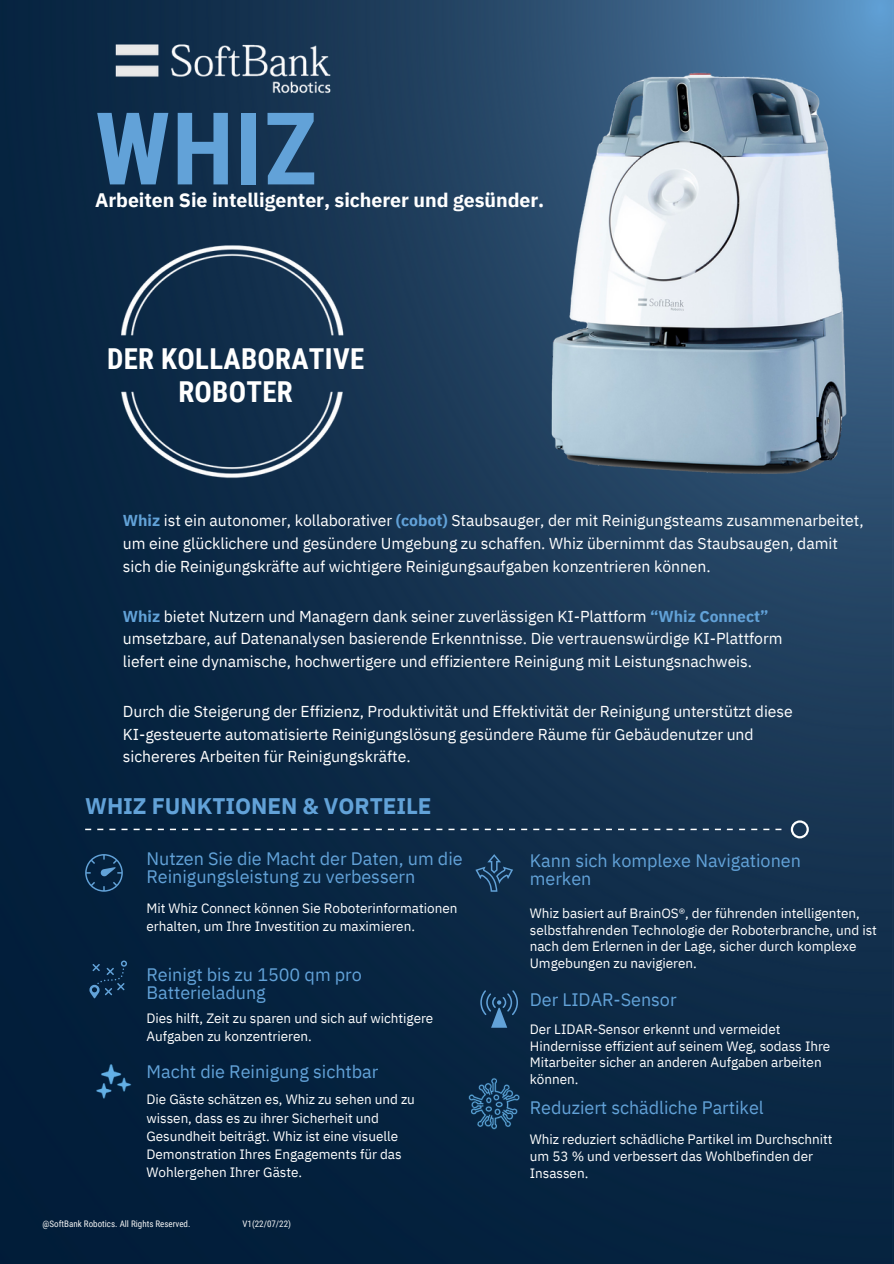
<style>
.page{position:relative;width:894px;height:1264px;background:#fff}
.page>*{position:absolute;margin:0;border:0;box-sizing:border-box;transform-origin:0 0}
.t1{font:700 100.65px "Roboto Condensed";color:#62a2d8}
.t2{font:700 28.8px/33.8px "Roboto Condensed";letter-spacing:.01em;color:#fff;text-align:center}
.t3{font:700 22.5px "IBM Plex Sans";letter-spacing:-.005em;color:#62a2d8}
.t4{font:700 19.5px "IBM Plex Sans";letter-spacing:-.005em;color:#fff}
.t5{font:18px/18px "IBM Plex Sans";letter-spacing:-.005em;color:#62a2d8}
.t6{font:15.75px/22.5px "IBM Plex Sans";letter-spacing:-.005em;color:#fff}
.t7{font:13.5px/17px "IBM Plex Sans";letter-spacing:-.005em;color:#fff}
.t8{font:9px "Roboto Condensed";color:#f3f4f4}
.s1{font-weight:700;color:#62a2d8}
</style>
<div class="page">
<img style="left:0;top:0;width:893px;height:1263px">
<img style="left:494px;top:23px;width:399px;height:475px">
<svg style="left:85px;top:828px;width:696px;height:2px"></svg>
<svg style="left:790px;top:820px;width:18px;height:18px"></svg>
<img style="left:108px;top:35px;width:229px;height:67px">
<svg style="left:85px;top:854px;width:38px;height:37px"></svg>
<svg style="left:89px;top:960px;width:38px;height:38px"></svg>
<svg style="left:475px;top:854px;width:38px;height:37px"></svg>
<svg style="left:480px;top:990px;width:38px;height:37px"></svg>
<div style="left:82px;top:1048px;width:107px;height:75px;background:#031f3b"></div>
<img style="left:447px;top:1043px;width:130px;height:102px">
<img style="left:61px;top:230px;width:353px;height:343px">
<p class="t1" style="left:95px;top:91px;width:224px">WHIZ</p>
<p class="t4" style="left:95px;top:187px;width:450px">Arbeiten Sie intelligenter, sicherer und gesünder.</p>
<p class="t2" style="left:107px;top:342px;width:258px">DER KOLLABORATIVE<br>ROBOTER</p>
<p class="t6" style="left:123px;top:509px;width:742px"><span class="s1">Whiz</span> ist ein autonomer, kollaborativer <span class="s1">(cobot)</span> Staubsauger, der mit Reinigungsteams zusammenarbeitet, um eine glücklichere und gesündere Umgebung zu schaffen. Whiz übernimmt das Staubsaugen, damit sich die Reinigungskräfte auf wichtigere Reinigungsaufgaben konzentrieren können.</p>
<p class="t6" style="left:123px;top:604px;width:661px"><span class="s1">Whiz</span> bietet Nutzern und Managern dank seiner zuverlässigen KI-Plattform <span class="s1">“Whiz Connect” </span>umsetzbare, auf Datenanalysen basierende Erkenntnisse. Die vertrauenswürdige KI-Plattform liefert eine dynamische, hochwertigere und effizientere Reinigung mit Leistungsnachweis.</p>
<p class="t6" style="left:123px;top:700px;width:671px">Durch die Steigerung der Effizienz, Produktivität und Effektivität der Reinigung unterstützt diese<br>KI-gesteuerte automatisierte Reinigungslösung gesündere Räume für Gebäudenutzer und sichereres Arbeiten für Reinigungskräfte.</p>
<p class="t3" style="left:85px;top:790px;width:348px">WHIZ FUNKTIONEN &amp; VORTEILE</p>
<p class="t5" style="left:146px;top:848px;width:317px">Nutzen Sie die Macht der Daten, um die<br>Reinigungsleistung zu verbessern</p>
<p class="t7" style="left:146px;top:898px;width:312px;line-height:18px">Mit Whiz Connect können Sie Roboterinformationen erhalten, um Ihre Investition zu maximieren.</p>
<p class="t5" style="left:146px;top:964px;width:217px">Reinigt bis zu 1500 qm pro<br>Batterieladung</p>
<p class="t5" style="left:529px;top:851px;width:272px">Kann sich komplexe Navigationen merken</p>
<p class="t7" style="left:529px;top:904px;width:348px">Whiz basiert auf BrainOS®, der führenden intelligenten, selbstfahrenden Technologie der Roboterbranche, und ist nach dem Erlernen in der Lage, sicher durch komplexe Umgebungen zu navigieren.</p>
<p class="t5" style="left:529px;top:990px;width:148px">Der LIDAR-Sensor</p>
<p class="t7" style="left:146px;top:1009px;width:288px;line-height:18px">Dies hilft, Zeit zu sparen und sich auf wichtigere<br>Aufgaben zu konzentrieren.</p>
<p class="t7" style="left:529px;top:1020px;width:302px">Der LIDAR-Sensor erkennt und vermeidet Hindernisse effizient auf seinem Weg, sodass Ihre Mitarbeiter sicher an anderen Aufgaben arbeiten können.</p>
<p class="t5" style="left:146px;top:1062px;width:233px">Macht die Reinigung sichtbar</p>
<p class="t7" style="left:146px;top:1090px;width:270px;line-height:18px">Die Gäste schätzen es, Whiz zu sehen und zu wissen, dass es zu ihrer Sicherheit und Gesundheit beiträgt. Whiz ist eine visuelle Demonstration Ihres Engagements für das Wohlergehen Ihrer Gäste.</p>
<p class="t8" style="left:43px;top:1218px;width:149px">@SoftBank Robotics. All Rights Reserved.</p>
<p class="t8" style="left:242px;top:1218px;width:50px">V1(22/07/22)</p>
<p class="t5" style="left:529px;top:1097px;width:235px">Reduziert schädliche Partikel</p>
<p class="t7" style="left:529px;top:1130px;width:304px">Whiz reduziert schädliche Partikel im Durchschnitt um 53 % und verbessert das Wohlbefinden der<br>Insassen.</p>
</div>
